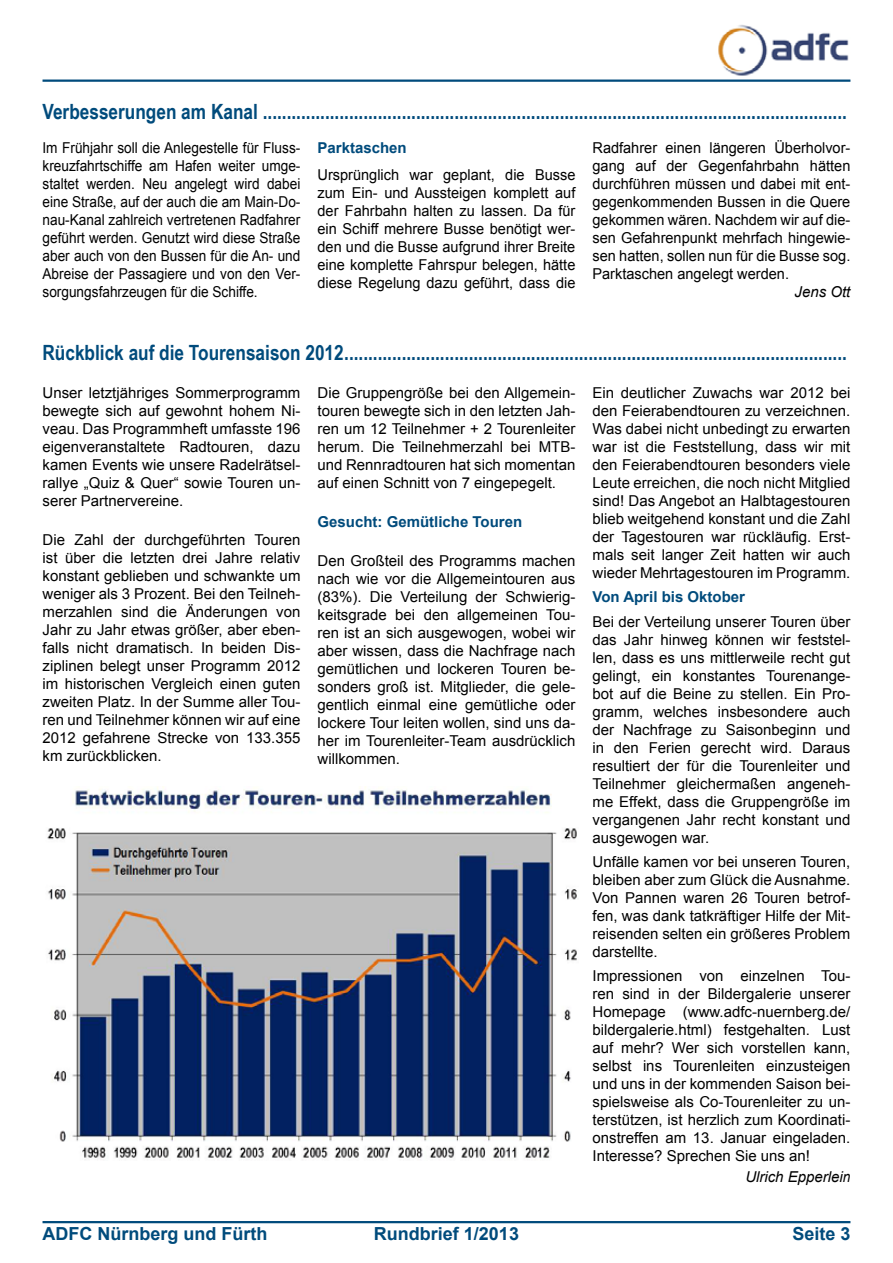
<style>
.page{position:relative;width:893px;height:1263px;background:#fff}
.page>*{position:absolute;margin:0;border:0;box-sizing:border-box;transform-origin:0 0}
.t1{font:700 21px "Arial Narrow";color:#004b7c}
.t2{font:700 18px "Arial";color:#004b7c}
.t3{font:15px/18px "Arial";color:#000;text-align:justify}
.t4{font:15px/18px "Arial";color:#000;text-align:justify;scale:.91 1}
.t5{font:700 15px "Arial";color:#004b7c}
.t6{font:italic 15px "Arial";color:#000}
</style>
<div class="page">
<hr style="left:43px;top:1221px;width:807px;height:2px;background:#004b7c">
<hr style="left:43px;top:80px;width:807px;height:2px;background:#004b7c">
<img style="left:718px;top:25px;width:131px;height:51px">
<img style="left:47px;top:787px;width:530px;height:373px">
<h1 class="t1" style="left:43px;top:96px;width:806px">Verbesserungen am Kanal ..........................................................................................................................</h1>
<p class="t4" style="left:43px;top:139px;width:285px">Im Frühjahr soll die Anlegestelle für Fluss&shy;kreuzfahrtschiffe am Hafen weiter umge&shy;staltet werden. Neu angelegt wird dabei eine Straße, auf der auch die am Main-Do&shy;nau-Kanal zahlreich vertretenen Radfahrer geführt werden. Genutzt wird diese Straße aber auch von den Bussen für die An- und Abreise der Passagiere und von den Ver&shy;sorgungsfahrzeugen für die Schiffe.</p>
<p class="t5" style="left:317px;top:138px;width:91px">Parktaschen</p>
<p class="t3" style="left:592px;top:139px;width:259px">Radfahrer einen längeren Überholvor&shy;gang auf der Gegenfahrbahn hätten durchführen müssen und dabei mit ent&shy;gegenkommenden Bussen in die Quere gekommen wären. Nachdem wir auf die&shy;sen Gefahrenpunkt mehrfach hingewie&shy;sen hatten, sollen nun für die Busse sog.<br>Parktaschen angelegt werden.</p>
<p class="t6" style="left:795px;top:282px;width:57px">Jens Ott</p>
<p class="t3" style="left:317px;top:166px;width:259px">Ursprünglich war geplant, die Busse zum Ein- und Aussteigen komplett auf der Fahrbahn halten zu lassen. Da für ein Schiff mehrere Busse benötigt wer&shy;den und die Busse aufgrund ihrer Breite eine komplette Fahrspur belegen, hätte diese Regelung dazu geführt, dass die</p>
<h1 class="t1" style="left:43px;top:336px;width:806px">Rückblick auf die Tourensaison 2012.........................................................................................................</h1>
<p class="t3" style="left:43px;top:384px;width:259px">Unser letztjähriges Sommerprogramm bewegte sich auf gewohnt hohem Ni&shy;veau. Das Programmheft umfasste 196 eigenveranstaltete Radtouren, dazu kamen Events wie unsere Radelrätsel&shy;rallye „Quiz &amp; Quer“ sowie Touren un&shy;serer Partnervereine.</p>
<p class="t3" style="left:43px;top:531px;width:259px">Die Zahl der durchgeführten Touren ist über die letzten drei Jahre relativ konstant geblieben und schwankte um weniger als 3 Prozent. Bei den Teilneh&shy;merzahlen sind die Änderungen von Jahr zu Jahr etwas größer, aber eben&shy;falls nicht dramatisch. In beiden Dis&shy;ziplinen belegt unser Programm 2012 im historischen Vergleich einen guten zweiten Platz. In der Summe aller Tou&shy;ren und Teilnehmer können wir auf eine 2012 gefahrene Strecke von 133.355 km zurückblicken.</p>
<p class="t3" style="left:317px;top:384px;width:259px">Die Gruppengröße bei den Allgemein&shy;touren bewegte sich in den letzten Jah&shy;ren um 12 Teilnehmer + 2 Tourenleiter herum. Die Teilnehmerzahl bei MTB&shy;und Rennradtouren hat sich momentan auf einen Schnitt von 7 eingepegelt.</p>
<p class="t5" style="left:317px;top:512px;width:206px">Gesucht: Gemütliche Touren</p>
<p class="t3" style="left:317px;top:552px;width:259px">Den Großteil des Programms machen nach wie vor die Allgemeintouren aus (83%). Die Verteilung der Schwierig&shy;keitsgrade bei den allgemeinen Tou&shy;ren ist an sich ausgewogen, wobei wir aber wissen, dass die Nachfrage nach gemütlichen und lockeren Touren be&shy;sonders groß ist. Mitglieder, die gele&shy;gentlich einmal eine gemütliche oder lockere Tour leiten wollen, sind uns da&shy;her im Tourenleiter-Team ausdrücklich willkommen.</p>
<p class="t3" style="left:592px;top:384px;width:259px">Ein deutlicher Zuwachs war 2012 bei den Feierabendtouren zu verzeichnen.<br>Was dabei nicht unbedingt zu erwarten war ist die Feststellung, dass wir mit den Feierabendtouren besonders viele Leute erreichen, die noch nicht Mitglied sind! Das Angebot an Halbtagestouren blieb weitgehend konstant und die Zahl der Tagestouren war rückläufig. Erst&shy;mals seit langer Zeit hatten wir auch wieder Mehrtagestouren im Programm.</p>
<p class="t5" style="left:592px;top:587px;width:154px">Von April bis Oktober</p>
<p class="t3" style="left:592px;top:612px;width:259px">Bei der Verteilung unserer Touren über das Jahr hinweg können wir feststel&shy;len, dass es uns mittlerweile recht gut gelingt, ein konstantes Tourenange&shy;bot auf die Beine zu stellen. Ein Pro&shy;gramm, welches insbesondere auch der Nachfrage zu Saisonbeginn und in den Ferien gerecht wird. Daraus resultiert der für die Tourenleiter und Teilnehmer gleichermaßen angeneh&shy;me Effekt, dass die Gruppengröße im vergangenen Jahr recht konstant und ausgewogen war.</p>
<p class="t3" style="left:592px;top:853px;width:259px">Unfälle kamen vor bei unseren Touren, bleiben aber zum Glück die Ausnahme.<br>Von Pannen waren 26 Touren betrof&shy;fen, was dank tatkräftiger Hilfe der Mit&shy;reisenden selten ein größeres Problem darstellte.</p>
<p class="t3" style="left:592px;top:967px;width:259px">Impressionen von einzelnen Tou&shy;ren sind in der Bildergalerie unserer Homepage (www.adfc-nuernberg.de/ bildergalerie.html) festgehalten. Lust auf mehr? Wer sich vorstellen kann, selbst ins Tourenleiten einzusteigen und uns in der kommenden Saison bei&shy;spielsweise als Co-Tourenleiter zu un&shy;terstützen, ist herzlich zum Koordinati&shy;onstreffen am 13. Januar eingeladen.<br>Interesse? Sprechen Sie uns an!</p>
<p class="t6" style="left:745px;top:1166px;width:107px">Ulrich Epperlein</p>
<p class="t2" style="left:43px;top:1222px;width:226px">ADFC Nürnberg und Fürth</p>
<p class="t2" style="left:374px;top:1222px;width:147px">Rundbrief 1/2013</p>
<p class="t2" style="left:792px;top:1222px;width:60px">Seite 3</p>
</div>
